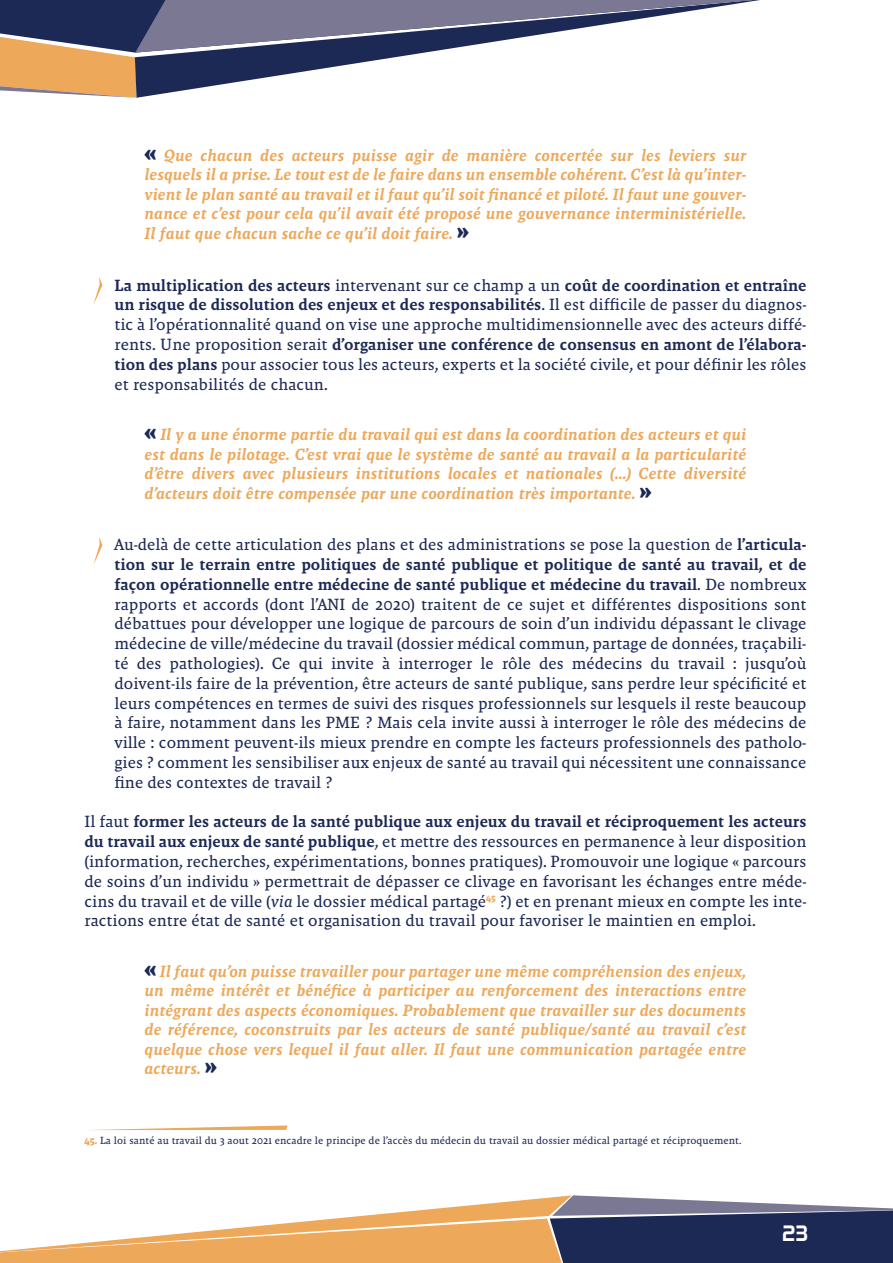
<style>
.page{position:relative;width:893px;height:1263px;background:#fff}
.page>*{position:absolute;margin:0;border:0;box-sizing:border-box;transform-origin:0 0}
.t1{font:19.5px "Domyouji";color:#fff}
.t2{font:16.5px/19.8px "Malaga OTCE";color:#1c2955;text-align:justify}
.t3{font:italic 16.5px/19.5px "Malaga OTCE Med";color:#eda85a;text-align:justify}
.t4{font:10.5px "Malaga OTCE";letter-spacing:.005em;color:#1c2955}
.s1{font-family:"Malaga OTCE";font-weight:700;font-style:normal;font-size:25.5px;color:#1c2955}
.s2{font-weight:500}
.s3{font-style:italic}
.s4{font-weight:700;color:#eda85a}
</style>
<div class="page">
<svg style="left:0;top:1195px;width:893px;height:68px"></svg>
<svg style="left:0;top:0;width:760px;height:98px"></svg>
<svg style="left:92px;top:1125px;width:195px;height:5px"></svg>
<svg style="left:93px;top:277px;width:9px;height:28px"></svg>
<svg style="left:93px;top:537px;width:9px;height:28px"></svg>
<p class="t3" style="left:145px;top:145px;width:603px"><span class="s1">«</span> Que chacun des acteurs puisse agir de manière concertée sur les leviers sur lesquels il a prise. Le tout est de le faire dans un ensemble cohérent. C’est là qu’inter&shy;vient le plan santé au travail et il faut qu’il soit financé et piloté. Il faut une gouver&shy;nance et c’est pour cela qu’il avait été proposé une gouvernance interministérielle.<br>Il faut que chacun sache ce qu’il doit faire. <span class="s1">»</span></p>
<p class="t2" style="left:115px;top:275px;width:693px"><span class="s2">La multiplication des acteurs</span> intervenant sur ce champ a un <span class="s2">coût de coordination et entraîne un risque de dissolution des enjeux et des responsabilités</span>. Il est difficile de passer du diagnos&shy;tic à l’opérationnalité quand on vise une approche multidimensionnelle avec des acteurs diffé&shy;rents. Une proposition serait <span class="s2">d’organiser une conférence de consensus en amont de l’élabora&shy;tion des plans</span> pour associer tous les acteurs, experts et la société civile, et pour définir les rôles et responsabilités de chacun.</p>
<p class="t3" style="left:145px;top:424px;width:603px"><span class="s1">«</span> Il y a une énorme partie du travail qui est dans la coordination des acteurs et qui est dans le pilotage. C’est vrai que le système de santé au travail a la particularité d’être divers avec plusieurs institutions locales et nationales (…) Cette diversité d’acteurs doit être compensée par une coordination très importante. <span class="s1">»</span></p>
<p class="t2" style="left:115px;top:534px;width:693px">Au-delà de cette articulation des plans et des administrations se pose la question de <span class="s2">l’articula&shy;tion sur le terrain entre politiques de santé publique et politique de santé au travail, et de façon opérationnelle entre médecine de santé publique et médecine du travail</span>. De nombreux rapports et accords (dont l’ANI de 2020) traitent de ce sujet et différentes dispositions sont débattues pour développer une logique de parcours de soin d’un individu dépassant le clivage médecine de ville/médecine du travail (dossier médical commun, partage de données, traçabili&shy;té des pathologies). Ce qui invite à interroger le rôle des médecins du travail : jusqu’où doivent-ils faire de la prévention, être acteurs de santé publique, sans perdre leur spécificité et leurs compétences en termes de suivi des risques professionnels sur lesquels il reste beaucoup à faire, notamment dans les PME ? Mais cela invite aussi à interroger le rôle des médecins de ville : comment peuvent-ils mieux prendre en compte les facteurs professionnels des patholo&shy;gies ? comment les sensibiliser aux enjeux de santé au travail qui nécessitent une connaissance fine des contextes de travail ?</p>
<p class="t2" style="left:84px;top:812px;width:723px">Il faut <span class="s2">former les acteurs de la santé publique aux enjeux du travail et réciproquement les acteurs du travail aux enjeux de santé publique</span>, et mettre des ressources en permanence à leur disposition (information, recherches, expérimentations, bonnes pratiques). Promouvoir une logique « parcours de soins d’un individu » permettrait de dépasser ce clivage en favorisant les échanges entre méde&shy;cins du travail et de ville (<span class="s3">via</span> le dossier médical partagé<sup>45</sup> ?) et en prenant mieux en compte les inte&shy;ractions entre état de santé et organisation du travail pour favoriser le maintien en emploi.</p>
<p class="t3" style="left:145px;top:961px;width:603px"><span class="s1">«</span> Il faut qu’on puisse travailler pour partager une même compréhension des enjeux, un même intérêt et bénéfice à participer au renforcement des interactions entre intégrant des aspects économiques. Probablement que travailler sur des documents de référence, coconstruits par les acteurs de santé publique/santé au travail c’est quelque chose vers lequel il faut aller. Il faut une communication partagée entre acteurs. <span class="s1">»</span></p>
<p class="t4" style="left:84px;top:1134px;width:659px"><span class="s4">45.</span> La loi santé au travail du 3 aout 2021 encadre le principe de l’accès du médecin du travail au dossier médical partagé et réciproquement.</p>
<p class="t1" style="left:782px;top:1221px;width:28px">23</p>
</div>
